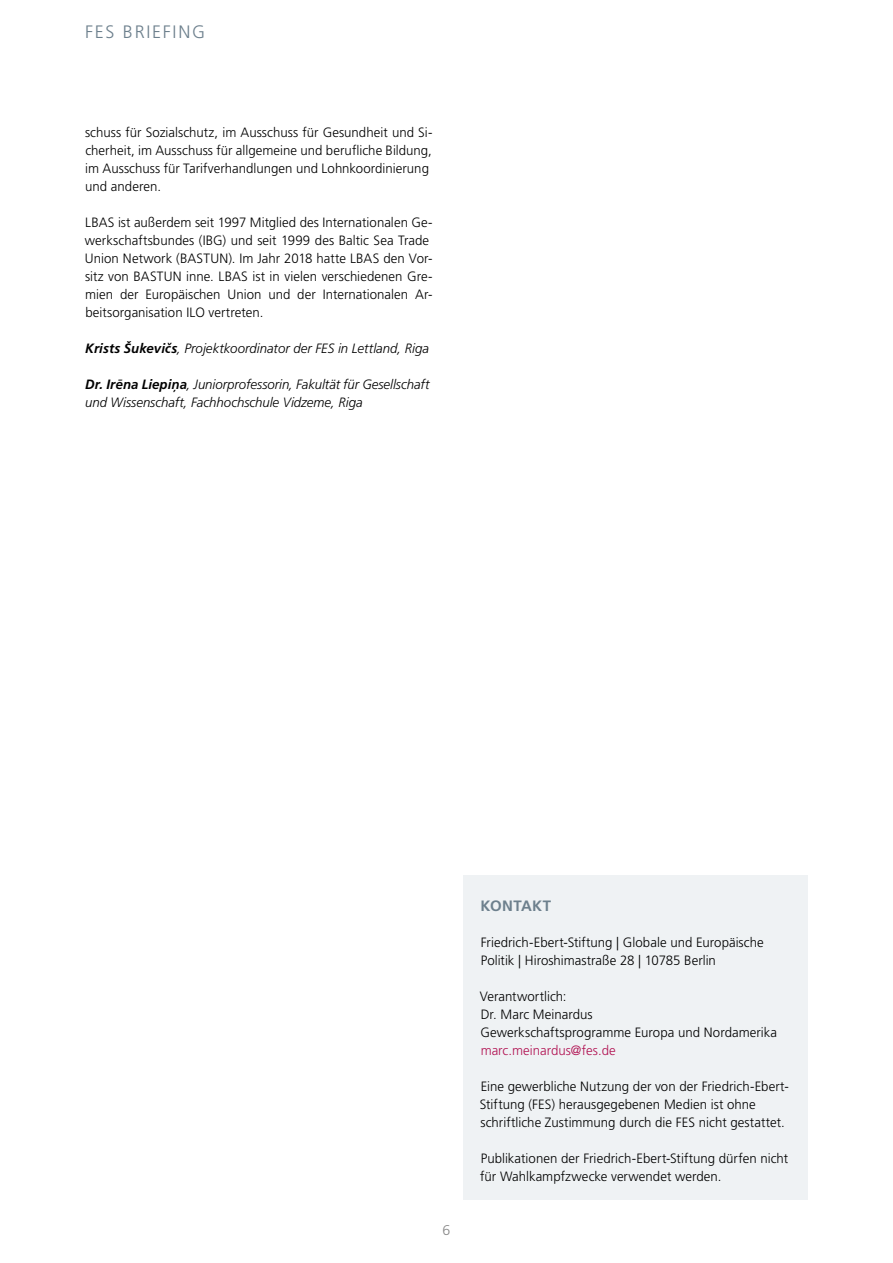
<style>
.page{position:relative;width:893px;height:1263px;background:#fff}
.page>*{position:absolute;margin:0;border:0;box-sizing:border-box;transform-origin:0 0}
.t1{font:300 18px "Frutiger LT Std";letter-spacing:.095em;color:#6d808d}
.t2{font:700 15px "Frutiger LT Std";letter-spacing:.02em;color:#6d808d}
.t3{font:300 14.1px "Frutiger LT Std";color:#878787}
.t4{font:300 13.5px/18px "Frutiger LT Std";color:#000}
.t5{font:italic 300 13.5px/18px "Frutiger LT Std";color:#000}
.t6{font:300 13.5px "Frutiger LT Std";color:#b11252}
.s1{font-weight:700}
.s2{font-family:"Frutiger Neue LTW1 G";font-weight:700}
</style>
<div class="page">
<div style="left:463px;top:875px;width:345px;height:324px;background:#eff2f4"></div>
<h1 class="t1" style="left:85px;top:22px;width:122px">FES BRIEFING</h1>
<p class="t4" style="left:85px;top:124px;width:349px">schuss für Sozialschutz, im Ausschuss für Gesundheit und Si&shy;cherheit, im Ausschuss für allgemeine und berufliche Bildung, im Ausschuss für Tarifverhandlungen und Lohnkoordinierung und anderen.</p>
<p class="t4" style="left:85px;top:214px;width:349px">LBAS ist außerdem seit 1997 Mitglied des Internationalen Ge&shy;werkschaftsbundes (IBG) und seit 1999 des Baltic Sea Trade Union Network (BASTUN). Im Jahr 2018 hatte LBAS den Vor&shy;sitz von BASTUN inne. LBAS ist in vielen verschiedenen Gre&shy;mien der Europäischen Union und der Internationalen Ar&shy;beitsorganisation ILO vertreten.</p>
<p class="t5" style="left:85px;top:340px;width:346px"><span class="s1">Krists Šukevi</span><span class="s2">č</span><span class="s1">s</span>, Projektkoordinator der FES in Lettland, Riga</p>
<p class="t5" style="left:85px;top:376px;width:346px"><span class="s1">Dr. Ir</span><span class="s2">ē</span><span class="s1">na Liepi</span><span class="s2">ņ</span><span class="s1">a</span>, Juniorprofessorin, Fakultät für Gesellschaft und Wissenschaft, Fachhochschule Vidzeme, Riga</p>
<p class="t3" style="left:443px;top:1222px;width:9px">6</p>
<p class="t2" style="left:480px;top:897px;width:72px">KONTAKT</p>
<p class="t4" style="left:481px;top:934px;width:285px">Friedrich-Ebert-Stiftung | Globale und Europäische<br>Politik | Hiroshimastraße 28 | 10785 Berlin</p>
<p class="t4" style="left:480px;top:988px;width:299px">Verantwortlich:<br>Dr. Marc Meinardus<br>Gewerkschaftsprogramme Europa und Nordamerika</p>
<p class="t6" style="left:481px;top:1043px;width:137px">marc.meinardus@fes.de</p>
<p class="t4" style="left:480px;top:1078px;width:310px">Eine gewerbliche Nutzung der von der Friedrich-Ebert-<br>Stiftung (FES) herausgegebenen Medien ist ohne schriftliche Zustimmung durch die FES nicht gestattet.</p>
<p class="t4" style="left:480px;top:1150px;width:309px">Publikationen der Friedrich-Ebert-Stiftung dürfen nicht für Wahlkampfzwecke verwendet werden.</p>
</div>
